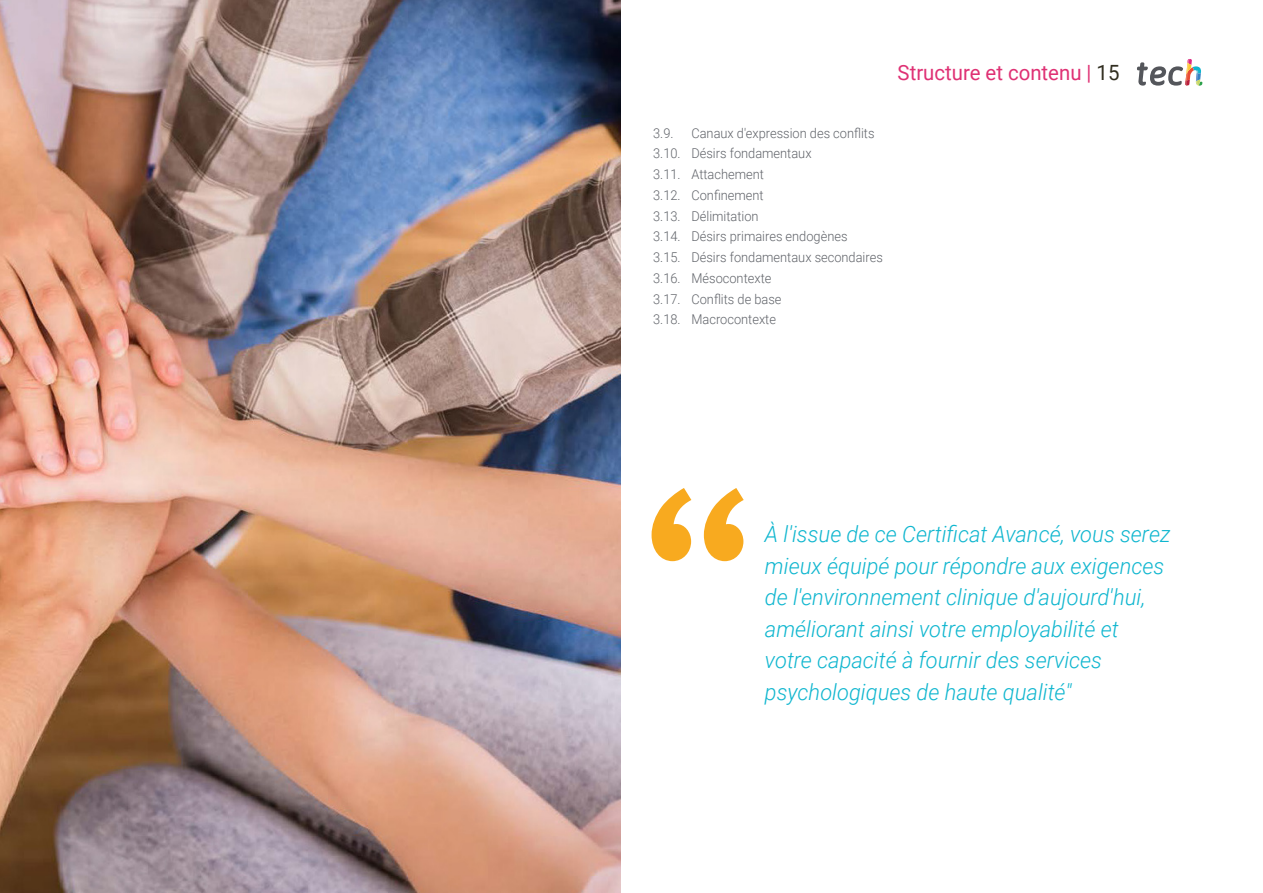
<style>
.page{position:relative;width:1263px;height:893px;background:#fff}
.page>*{position:absolute;margin:0;border:0;box-sizing:border-box;transform-origin:0 0}
.t1{font:italic 300 22.5px/31.5px "Roboto";color:#0fb6cf}
.t2{font:21px "Roboto";color:#df3174}
.t3{font:300 13.5px/20.7px "Roboto";color:#61646a;scale:.95 1}
.s1{color:#312e20}
</style>
<div class="page">
<img style="left:0;top:0;width:621px;height:893px">
<svg style="left:651px;top:488px;width:93px;height:73px"></svg>
<svg style="left:1137px;top:59px;width:65px;height:27px"></svg>
<h2 class="t2" style="left:898px;top:57px;width:223px">Structure et contenu | <span class="s1">15</span></h2>
<p class="t3" style="left:653px;top:122px;width:243px;text-indent:38px">Canaux d'expression des conflits<br>3.10. Désirs fondamentaux<br>3.11. Attachement<br>3.12. Confinement<br>3.13. Délimitation<br>3.14. Désirs primaires endogènes<br>3.15. Désirs fondamentaux secondaires<br>3.16. Mésocontexte<br>3.17. Conflits de base<br>3.18. Macrocontexte</p>
<p class="t3" style="left:653px;top:122px;width:23px">3.9.</p>
<p class="t1" style="left:765px;top:518px;width:407px">À l'issue de ce Certificat Avancé, vous serez mieux équipé pour répondre aux exigences de l'environnement clinique d'aujourd'hui, améliorant ainsi votre employabilité et votre capacité à fournir des services psychologiques de haute qualité"</p>
</div>
